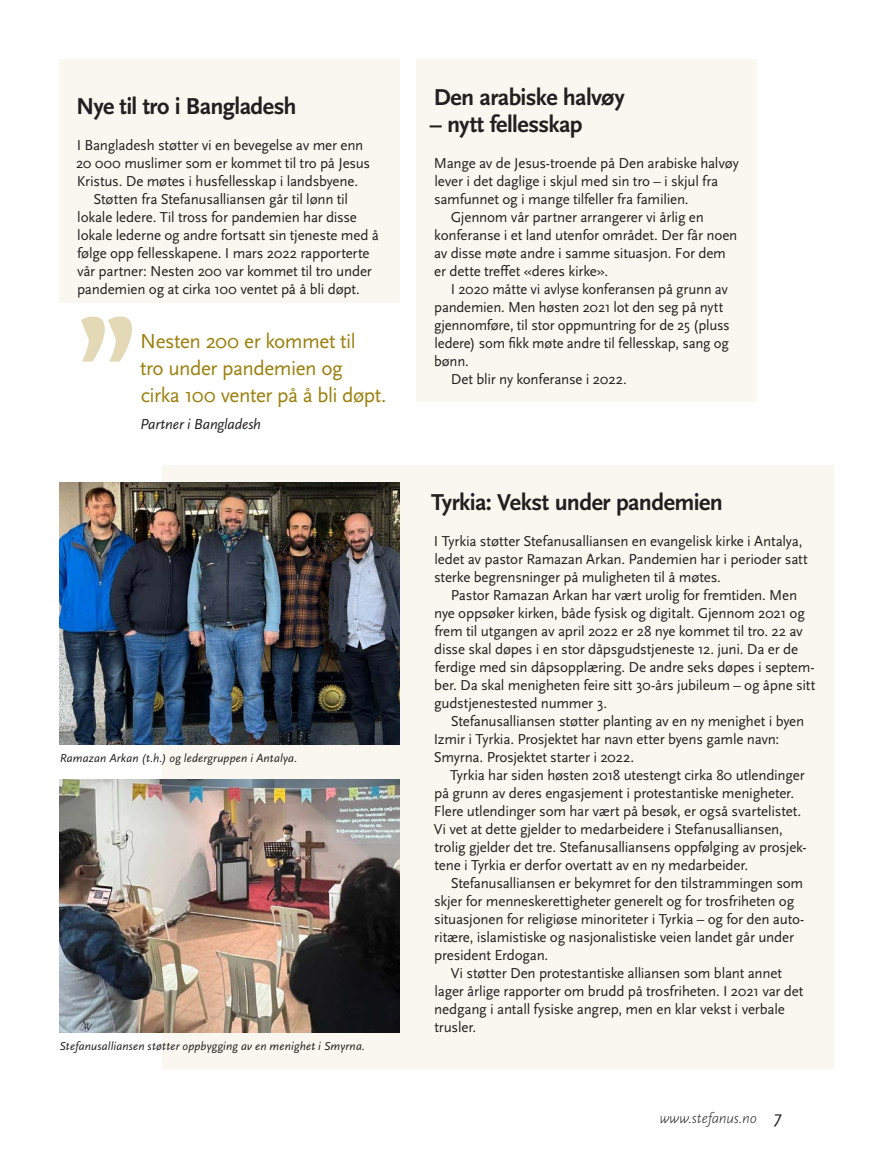
<style>
.page{position:relative;width:893px;height:1149px;background:#fff}
.page>*{position:absolute;margin:0;border:0;box-sizing:border-box;transform-origin:0 0}
.tittel_16_18{font:700 24px "Scala Sans OT";letter-spacing:-.025em;color:#231f20}
.Utdrag{font:21px/27px "Scala Sans OT";letter-spacing:-.02em;color:#9b800d}
.Brødtekst_med_innryk{font:15px/18px "Scala Sans OT";letter-spacing:-.015em;color:#231f20}
.brødtekst{font:15px/18px "Scala Sans OT";letter-spacing:-.015em;color:#231f20}
.Utdrag_navn{font:italic 15px "Scala Sans OT";letter-spacing:-.01em;color:#231f20}
.t1{font:italic 300 15px "Scala Sans OT";letter-spacing:-.005em;color:#231f20}
.bildetekst{font:italic 12px "Scala Sans OT";letter-spacing:.015em;color:#231f20}
.s1{font-weight:400;font-size:18px}
</style>
<div class="page">
<div style="left:60px;top:60px;width:340px;height:243px;background:#f9f7ef"></div>
<div style="left:417px;top:60px;width:340px;height:342px;background:#f9f7ef"></div>
<div style="left:162px;top:465px;width:671px;height:603px;background:#f9f7ef"></div>
<img style="left:60px;top:483px;width:340px;height:261px">
<img style="left:60px;top:779px;width:340px;height:253px">
<svg style="left:81px;top:316px;width:51px;height:45px"></svg>
<p class="tittel_16_18" style="left:76px;top:92px;width:222px">Nye til tro i Bangladesh</p>
<p class="brødtekst" style="left:76px;top:136px;width:296px">I Bangladesh støtter vi en bevegelse av mer enn<br>20 000 muslimer som er kommet til tro på Jesus<br>Kristus. De møtes i husfellesskap i landsbyene.</p>
<p class="Brødtekst_med_innryk" style="left:77px;top:190px;width:303px;text-indent:17px">Støtten fra Stefanusalliansen går til lønn til lokale ledere. Til tross for pandemien har disse lokale lederne og andre fortsatt sin tjeneste med å følge opp fellesskapene. I mars 2022 rapporterte vår partner: Nesten 200 var kommet til tro under pandemien og at cirka 100 ventet på å bli døpt.</p>
<p class="Utdrag" style="left:140px;top:328px;width:248px">Nesten 200 er kommet til<br>tro under pandemien og cirka 100 venter på å bli døpt.</p>
<p class="Utdrag_navn" style="left:140px;top:416px;width:122px">Partner i Bangladesh</p>
<p class="bildetekst" style="left:60px;top:751px;width:239px">Ramazan Arkan (t.h.) og ledergruppen i Antalya.</p>
<p class="bildetekst" style="left:59px;top:1039px;width:307px">Stefanusalliansen støtter oppbygging av en menighet i Smyrna.</p>
<p class="tittel_16_18" style="left:434px;top:83px;width:193px">Den arabiske halvøy</p>
<p class="tittel_16_18" style="left:430px;top:110px;width:154px">– nytt fellesskap</p>
<p class="brødtekst" style="left:434px;top:154px;width:307px">Mange av de Jesus-troende på Den arabiske halvøy lever i det daglige i skjul med sin tro – i skjul fra samfunnet og i mange tilfeller fra familien.</p>
<p class="Brødtekst_med_innryk" style="left:434px;top:208px;width:305px;text-indent:17px">Gjennom vår partner arrangerer vi årlig en konferanse i et land utenfor området. Der får noen av disse møte andre i samme situasjon. For dem er dette treffet «deres kirke».</p>
<p class="Brødtekst_med_innryk" style="left:434px;top:280px;width:297px;text-indent:17px">I 2020 måtte vi avlyse konferansen på grunn av pandemien. Men høsten 2021 lot den seg på nytt gjennomføre, til stor oppmuntring for de 25 (pluss ledere) som fikk møte andre til fellesskap, sang og bønn.</p>
<p class="Brødtekst_med_innryk" style="left:451px;top:370px;width:177px">Det blir ny konferanse i 2022.</p>
<p class="tittel_16_18" style="left:431px;top:488px;width:293px">Tyrkia: Vekst under pandemien</p>
<p class="brødtekst" style="left:434px;top:532px;width:375px">I Tyrkia støtter Stefanusalliansen en evangelisk kirke i Antalya, ledet av pastor Ramazan Arkan. Pandemien har i perioder satt sterke begrensninger på muligheten til å møtes.</p>
<p class="Brødtekst_med_innryk" style="left:434px;top:586px;width:383px;text-indent:17px">Pastor Ramazan Arkan har vært urolig for fremtiden. Men nye oppsøker kirken, både fysisk og digitalt. Gjennom 2021 og frem til utgangen av april 2022 er 28 nye kommet til tro. 22 av disse skal døpes i en stor dåpsgudstjeneste 12. juni. Da er de ferdige med sin dåpsopplæring. De andre seks døpes i septem&shy;ber. Da skal menigheten feire sitt 30-års jubileum – og åpne sitt gudstjenestested nummer 3.</p>
<p class="Brødtekst_med_innryk" style="left:434px;top:712px;width:372px;text-indent:17px">Stefanusalliansen støtter planting av en ny menighet i byen<br>Izmir i Tyrkia. Prosjektet har navn etter byens gamle navn:<br>Smyrna. Prosjektet starter i 2022.</p>
<p class="Brødtekst_med_innryk" style="left:434px;top:766px;width:375px;text-indent:16px">Tyrkia har siden høsten 2018 utestengt cirka 80 utlendinger på grunn av deres engasjement i protestantiske menigheter.<br>Flere utlendinger som har vært på besøk, er også svartelistet.<br>Vi vet at dette gjelder to medarbeidere i Stefanusalliansen, trolig gjelder det tre. Stefanusalliansens oppfølging av prosjek&shy;tene i Tyrkia er derfor overtatt av en ny medarbeider.</p>
<p class="Brødtekst_med_innryk" style="left:434px;top:874px;width:372px;text-indent:17px">Stefanusalliansen er bekymret for den tilstrammingen som skjer for menneskerettigheter generelt og for trosfriheten og situasjonen for religiøse minoriteter i Tyrkia – og for den auto&shy;ritære, islamistiske og nasjonalistiske veien landet går under president Erdogan.</p>
<p class="Brødtekst_med_innryk" style="left:434px;top:964px;width:371px;text-indent:16px">Vi støtter Den protestantiske alliansen som blant annet lager årlige rapporter om brudd på trosfriheten. I 2021 var det nedgang i antall fysiske angrep, men en klar vekst i verbale trusler.</p>
<p class="t1" style="left:660px;top:1109px;width:123px">www.stefanus.no <span class="s1">7</span></p>
</div>
